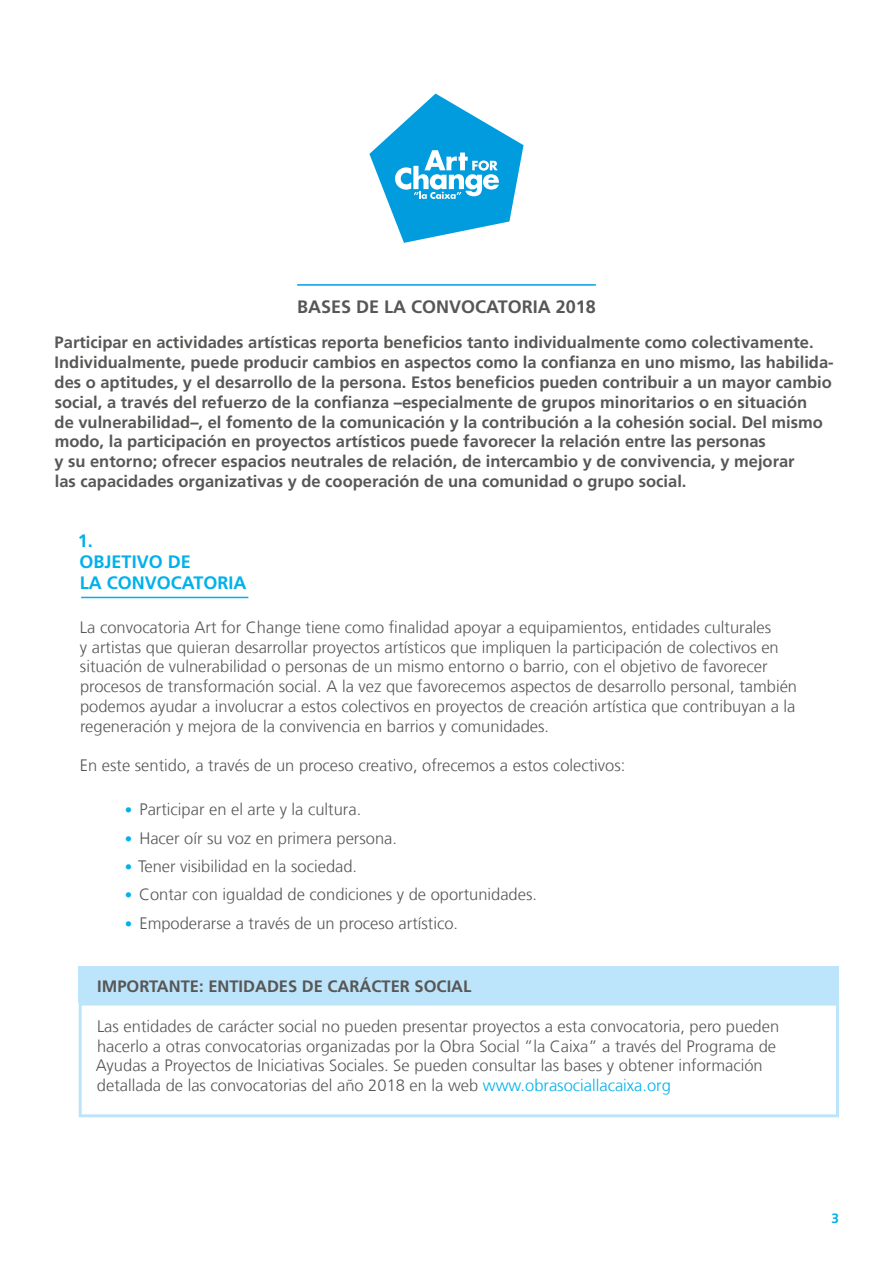
<style>
.page{position:relative;width:893px;height:1263px;background:#fff}
.page>*{position:absolute;margin:0;border:0;box-sizing:border-box;transform-origin:0 0}
.t1{font:700 18px/20.7px "La Caixa Frutiger";color:#00b1eb}
.t2{font:700 18px "La Caixa Frutiger";color:#575756}
.t3{font:300 16.5px/19.8px "La Caixa Frutiger";color:#575756}
.t4{font:700 16.5px/19.8px "La Caixa Frutiger";color:#575756}
.t5{font:700 13.5px "La Caixa Frutiger";color:#00b1eb}
.s1{font-size:15px;color:#00b1eb}
.s2{color:#00b1eb}
</style>
<div class="page">
<div style="left:79px;top:1002px;width:760px;height:115px;border:3px solid #bce4fa"></div>
<div style="left:79px;top:966px;width:760px;height:36px;background:#bce4fa"></div>
<svg style="left:369px;top:94px;width:155px;height:149px"></svg>
<hr style="left:297px;top:284px;width:299px;height:2px;background:#009fe3">
<hr style="left:81px;top:597px;width:167px;height:1px;background:#00b1eb">
<p class="t2" style="left:297px;top:296px;width:300px">BASES DE LA CONVOCATORIA 2018</p>
<p class="t4" style="left:54px;top:333px;width:781px">Participar en actividades artísticas reporta beneficios tanto individualmente como colectivamente.<br>Individualmente, puede producir cambios en aspectos como la confianza en uno mismo, las habilida&shy;des o aptitudes, y el desarrollo de la persona. Estos beneficios pueden contribuir a un mayor cambio social, a través del refuerzo de la confianza –especialmente de grupos minoritarios o en situación<br>de vulnerabilidad–, el fomento de la comunicación y la contribución a la cohesión social. Del mismo modo, la participación en proyectos artísticos puede favorecer la relación entre las personas<br>y su entorno; ofrecer espacios neutrales de relación, de intercambio y de convivencia, y mejorar<br>las capacidades organizativas y de cooperación de una comunidad o grupo social.</p>
<p class="t1" style="left:78px;top:531px;width:170px">1.<br>OBJETIVO DE<br>LA CONVOCATORIA</p>
<p class="t3" style="left:80px;top:617px;width:719px">La convocatoria Art for Change tiene como finalidad apoyar a equipamientos, entidades culturales<br>y artistas que quieran desarrollar proyectos artísticos que impliquen la participación de colectivos en situación de vulnerabilidad o personas de un mismo entorno o barrio, con el objetivo de favorecer procesos de transformación social. A la vez que favorecemos aspectos de desarrollo personal, también podemos ayudar a involucrar a estos colectivos en proyectos de creación artística que contribuyan a la regeneración y mejora de la convivencia en barrios y comunidades.</p>
<p class="t3" style="left:80px;top:756px;width:547px">En este sentido, a través de un proceso creativo, ofrecemos a estos colectivos:</p>
<p class="t3" style="left:125px;top:800px;width:238px"><span class="s1">•</span> Participar en el arte y la cultura.</p>
<p class="t3" style="left:125px;top:828px;width:274px"><span class="s1">•</span> Hacer oír su voz en primera persona.</p>
<p class="t3" style="left:125px;top:856px;width:234px"><span class="s1">•</span> Tener visibilidad en la sociedad.</p>
<p class="t3" style="left:125px;top:885px;width:414px"><span class="s1">•</span> Contar con igualdad de condiciones y de oportunidades.</p>
<p class="t3" style="left:125px;top:913px;width:335px"><span class="s1">•</span> Empoderarse a través de un proceso artístico.</p>
<p class="t4" style="left:97px;top:977px;width:376px">IMPORTANTE: ENTIDADES DE CARÁCTER SOCIAL</p>
<p class="t3" style="left:96px;top:1016px;width:685px">Las entidades de carácter social no pueden presentar proyectos a esta convocatoria, pero pueden hacerlo a otras convocatorias organizadas por la Obra Social ”la Caixa” a través del Programa de Ayudas a Proyectos de Iniciativas Sociales. Se pueden consultar las bases y obtener información detallada de las convocatorias del año 2018 en la web <span class="s2">www.obrasociallacaixa.org</span></p>
<p class="t5" style="left:831px;top:1210px;width:9px">3</p>
</div>
